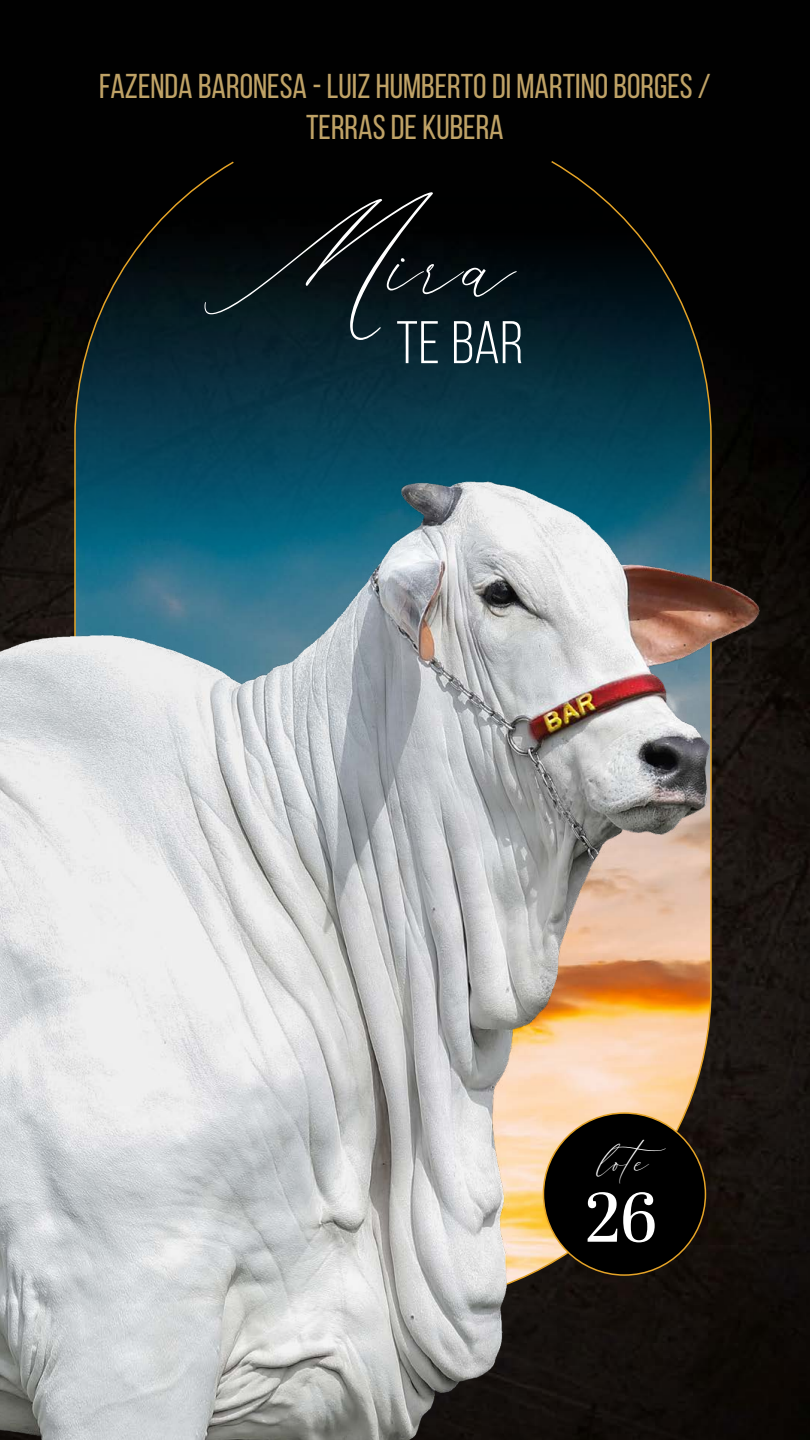
<style>
.page{position:relative;width:810px;height:1440px;background:#fff}
.page>*{position:absolute;margin:0;border:0;box-sizing:border-box;transform-origin:0 0}
.t1{font:108.75px "Aerotis";color:#fff}
.t2{font:69.75px "Abril Display";color:#fff}
.t3{font:60px "Bebas Neue";color:#fff}
.t4{font:39.75px "Aerotis";color:#fff}
.t5{font:34.5px/41.4px "Bebas Neue";color:#bfa266;text-align:center}
</style>
<div class="page">
<div style="left:0;top:0;width:810px;height:428px;background:#010101"></div>
<svg style="left:74px;top:160px;width:639px;height:268px;background:#05161c"></svg>
<img style="left:0;top:428px;width:810px;height:1012px">
<div style="left:543px;top:1113px;width:162px;height:162px;background:#000;border-radius:50%"></div>
<p class="t5" style="left:99px;top:65px;width:613px">FAZENDA BARONESA - LUIZ HUMBERTO DI MARTINO BORGES /<br>TERRAS DE KUBERA</p>
<h1 class="t1" style="left:205px;top:201px;width:312px">Mira</h1>
<h3 class="t3" style="left:396px;top:310px;width:129px">TE BAR</h3>
<p class="t4" style="left:600px;top:1138px;width:82px">lote</p>
<h2 class="t2" style="left:585px;top:1169px;width:73px">26</h2>
</div>
